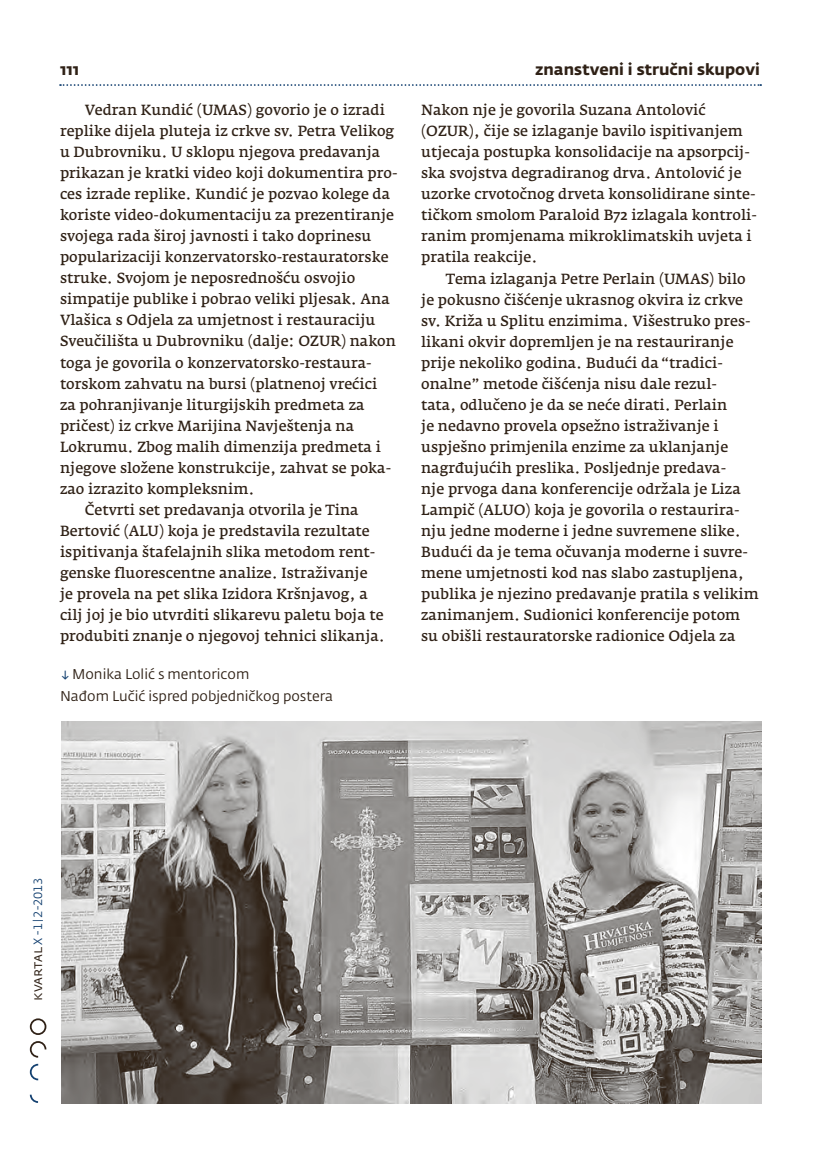
<style>
.page{position:relative;width:820px;height:1168px;background:#fff}
.page>*{position:absolute;margin:0;border:0;box-sizing:border-box;transform-origin:0 0}
.t1{font:700 15.75px "Fedra Sans Std";color:#2f2116}
.t2{font:600 14.53px/21px "Fedra Serif A Std";color:#2f2116}
.t3{font:14px/21px "Fedra Sans Std";color:#2f2116}
.t4{font:11.9px "Fedra Sans Std";color:#134070}
.s1{color:#134070}
.s2{font-size:14px;color:#2f2116}
.s3{font-size:10.5px}
</style>
<div class="page">
<svg style="left:60px;top:84px;width:701px;height:2px"></svg>
<svg style="left:30px;top:1018px;width:16px;height:16px"></svg>
<svg style="left:30px;top:1041px;width:16px;height:16px"></svg>
<svg style="left:30px;top:1094px;width:8px;height:8px"></svg>
<svg style="left:30px;top:1063px;width:8px;height:17px"></svg>
<img style="left:62px;top:721px;width:699px;height:382px">
<p class="t1" style="left:60px;top:60px;width:21px">111</p>
<p class="t1" style="left:535px;top:60px;width:226px">znanstveni i stručni skupovi</p>
<p class="t2" style="left:85px;top:100px;width:301px">Vedran Kundić (UMAS) govorio je o izradi</p>
<p class="t2" style="left:60px;top:121px;width:336px">replike dijela pluteja iz crkve sv. Petra Velikog</p>
<p class="t2" style="left:60px;top:142px;width:322px">u Dubrovniku. U sklopu njegova predavanja</p>
<p class="t2" style="left:60px;top:163px;width:339px">prikazan je kratki video koji dokumentira pro-</p>
<p class="t2" style="left:60px;top:184px;width:331px">ces izrade replike. Kundić je pozvao kolege da</p>
<p class="t2" style="left:60px;top:205px;width:335px">koriste video-dokumentaciju za prezentiranje</p>
<p class="t2" style="left:60px;top:226px;width:313px">svojega rada široj javnosti i tako doprinesu</p>
<p class="t2" style="left:60px;top:247px;width:330px">popularizaciji konzervatorsko-restauratorske</p>
<p class="t2" style="left:60px;top:268px;width:297px">struke. Svojom je neposrednošću osvojio</p>
<p class="t2" style="left:60px;top:289px;width:331px">simpatije publike i pobrao veliki pljesak. Ana</p>
<p class="t2" style="left:60px;top:310px;width:317px">Vlašica s Odjela za umjetnost i restauraciju</p>
<p class="t2" style="left:60px;top:331px;width:337px">Sveučilišta u Dubrovniku (dalje: OZUR) nakon</p>
<p class="t2" style="left:60px;top:352px;width:313px">toga je govorila o konzervatorsko-restaura-</p>
<p class="t2" style="left:60px;top:373px;width:319px">torskom zahvatu na bursi (platnenoj vrećici</p>
<p class="t2" style="left:60px;top:394px;width:306px">za pohranjivanje liturgijskih predmeta za</p>
<p class="t2" style="left:60px;top:415px;width:295px">pričest) iz crkve Marijina Navještenja na</p>
<p class="t2" style="left:60px;top:436px;width:322px">Lokrumu. Zbog malih dimenzija predmeta i</p>
<p class="t2" style="left:60px;top:457px;width:332px">njegove složene konstrukcije, zahvat se poka-</p>
<p class="t2" style="left:60px;top:478px;width:196px">zao izrazito kompleksnim.</p>
<p class="t2" style="left:85px;top:499px;width:275px">Četvrti set predavanja otvorila je Tina</p>
<p class="t2" style="left:60px;top:520px;width:311px">Bertović (ALU) koja je predstavila rezultate</p>
<p class="t2" style="left:60px;top:541px;width:317px">ispitivanja štafelajnih slika metodom rent-</p>
<p class="t2" style="left:60px;top:562px;width:309px">genske fluorescentne analize. Istraživanje</p>
<p class="t2" style="left:60px;top:583px;width:309px">je provela na pet slika Izidora Kršnjavog, a</p>
<p class="t2" style="left:60px;top:604px;width:325px">cilj joj je bio utvrditi slikarevu paletu boja te</p>
<p class="t2" style="left:60px;top:625px;width:326px">produbiti znanje o njegovoj tehnici slikanja.</p>
<p class="t3" style="left:60px;top:664px;width:275px"><span class="s1">↓</span>Monika Lolić s mentoricom<br>Nađom Lučić ispred pobjedničkog postera</p>
<p class="t2" style="left:421px;top:100px;width:337px">Nakon nje je govorila Suzana Antolović (OZUR), čije se izlaganje bavilo ispitivanjem utjecaja postupka konsolidacije na apsorpcij&shy;ska svojstva degradiranog drva. Antolović je uzorke crvotočnog drveta konsolidirane sinte&shy;tičkom smolom Paraloid B72 izlagala kontroli&shy;ranim promjenama mikroklimatskih uvjeta i pratila reakcije.</p>
<p class="t2" style="left:421px;top:268px;width:339px;text-indent:25px">Tema izlaganja Petre Perlain (UMAS) bilo je pokusno čišćenje ukrasnog okvira iz crkve sv. Križa u Splitu enzimima. Višestruko pres&shy;likani okvir dopremljen je na restauriranje prije nekoliko godina. Budući da “tradici&shy;onalne” metode čišćenja nisu dale rezul-<br>tata, odlučeno je da se neće dirati. Perlain<br>je nedavno provela opsežno istraživanje i uspješno primjenila enzime za uklanjanje nagrđujućih preslika. Posljednje predava-<br>nje prvoga dana konferencije održala je Liza Lampič (ALUO) koja je govorila o restaurira&shy;nju jedne moderne i jedne suvremene slike.<br>Budući da je tema očuvanja moderne i suvre&shy;mene umjetnosti kod nas slabo zastupljena, publika je njezino predavanje pratila s velikim zanimanjem. Sudionici konferencije potom su obišli restauratorske radionice Odjela za</p>
<p class="t4" style="left:30px;top:1000px;width:125px;rotate:-90deg"><span class="s2">kvartal</span> X -1<span class="s3">|</span>2-2013</p>
</div>
